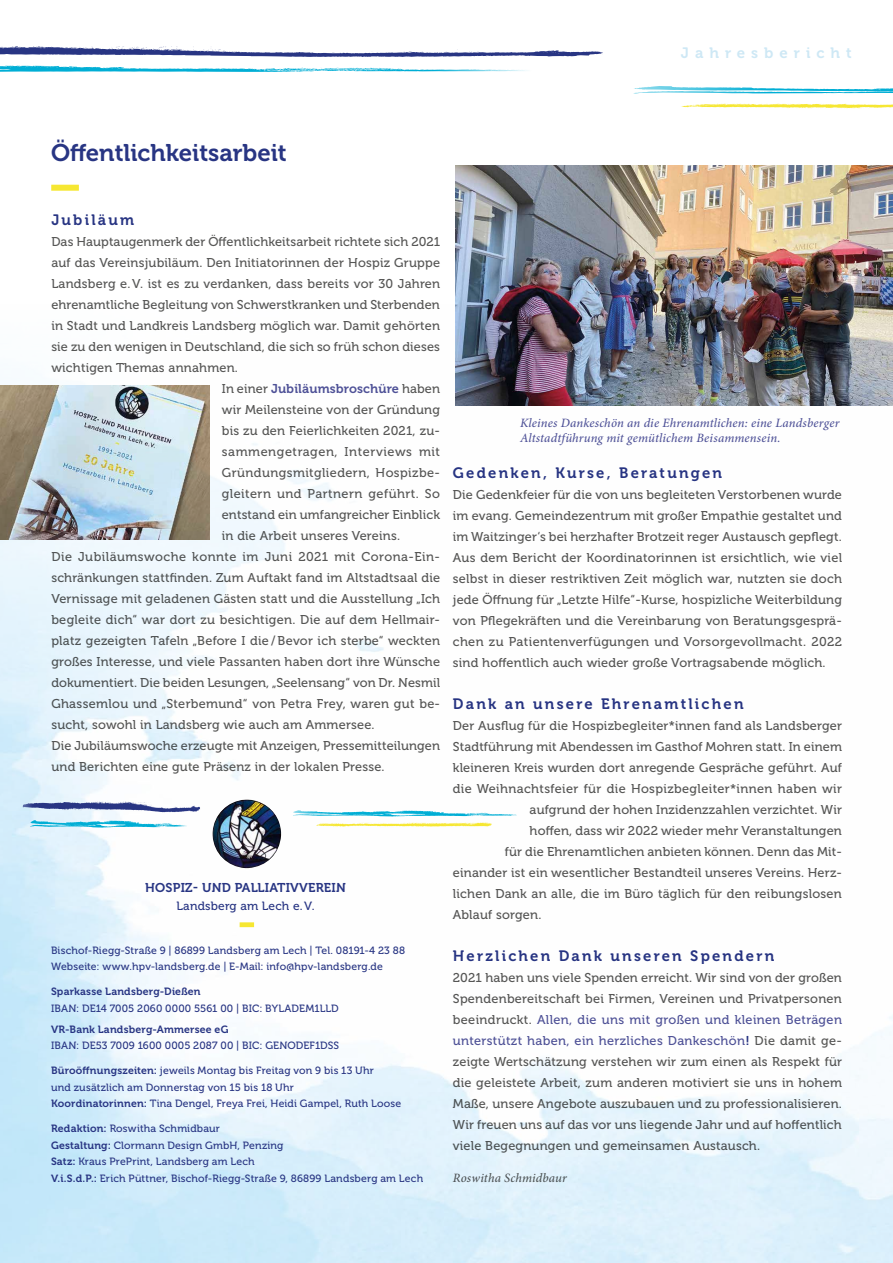
<style>
.page{position:relative;width:893px;height:1263px;background:#fff}
.page>*{position:absolute;margin:0;border:0;box-sizing:border-box;transform-origin:0 0}
.t1{font:24px "Museo 700";color:#283583}
._02-Titel_2{font:15px "Museo 700";letter-spacing:.15em;color:#283583}
.t2{font:15px "Museo 700";letter-spacing:.4em;color:#cee8f5}
._04-Text_ohne_Einzug{font:12.75px/21px "Museo 500";letter-spacing:.015em;color:#575756;text-align:justify}
._06-Bildunterschrift{font:italic 500 12.75px/15px "Minion Pro";letter-spacing:.01em;color:#505398}
.t3{font:12.75px "Museo 700";letter-spacing:.015em;color:#283583}
._05-Autor_kursiv{font:italic 500 12.75px "Minion Pro";letter-spacing:.01em;color:#575756}
.t4{font:12px "Museo 500";letter-spacing:.015em;color:#283583}
.t5{font:10.5px/16.5px "Museo 500";letter-spacing:.015em;color:#283583}
.t6{font:10.5px "Museo 700";letter-spacing:.015em;color:#283583}
.s1{font-family:"Museo 700";color:#505398}
.s2{font-family:"Museo 700"}
.s3{color:#505398}
.s4{font-family:"Museo 700";color:#283583}
</style>
<div class="page">
<img style="left:456px;top:166px;width:437px;height:49px">
<img style="left:0;top:215px;width:893px;height:1048px">
<div style="left:51px;top:185px;width:28px;height:6px;background:#f6e732"></div>
<svg style="left:293px;top:810px;width:224px;height:17px"></svg>
<svg style="left:23px;top:801px;width:177px;height:11px"></svg>
<svg style="left:30px;top:820px;width:161px;height:8px"></svg>
<div style="left:240px;top:922px;width:14px;height:5px;background:#f6e732"></div>
<img style="left:213px;top:799px;width:68px;height:69px">
<svg style="left:0;top:46px;width:603px;height:11px"></svg>
<svg style="left:633px;top:86px;width:260px;height:8px"></svg>
<svg style="left:681px;top:103px;width:212px;height:6px"></svg>
<svg style="left:0;top:65px;width:527px;height:7px"></svg>
<p class="t2" style="left:681px;top:45px;width:172px">Jahresbericht</p>
<h1 class="t1" style="left:51px;top:140px;width:237px">Öffentlichkeitsarbeit</h1>
<p class="_02-Titel_2" style="left:51px;top:211px;width:84px">Jubiläum</p>
<p class="_04-Text_ohne_Einzug" style="left:51px;top:231px;width:390px">Das Hauptaugenmerk der Öffentlichkeitsarbeit richtete sich 2021 auf das Vereinsjubiläum. Den Initiatorinnen der Hospiz Gruppe Landsberg e.V. ist es zu verdanken, dass bereits vor 30 Jahren ehrenamtliche Begleitung von Schwerstkranken und Sterbenden in Stadt und Landkreis Landsberg möglich war. Damit gehörten sie zu den wenigen in Deutschland, die sich so früh schon dieses wichtigen Themas annahmen.</p>
<p class="_04-Text_ohne_Einzug" style="left:222px;top:378px;width:220px">In einer <span class="s1">Jubiläumsbroschüre</span> haben wir Meilensteine von der Gründung bis zu den Feierlichkeiten 2021, zu&shy;sammengetragen, Interviews mit Gründungsmitgliedern, Hospizbe&shy;gleitern und Partnern geführt. So entstand ein umfangreicher Einblick in die Arbeit unseres Vereins.</p>
<p class="_04-Text_ohne_Einzug" style="left:51px;top:546px;width:390px">Die Jubiläumswoche konnte im Juni 2021 mit Corona-Ein&shy;schränkungen stattfinden. Zum Auftakt fand im Altstadtsaal die Vernissage mit geladenen Gästen statt und die Ausstellung „Ich begleite dich“ war dort zu besichtigen. Die auf dem Hellmair&shy;platz gezeigten Tafeln „Before I die / Bevor ich sterbe“ weckten großes Interesse, und viele Passanten haben dort ihre Wünsche dokumentiert. Die beiden Lesungen, „Seelensang“ von Dr. Nesmil Ghassemlou und „Sterbemund“ von Petra Frey, waren gut be&shy;sucht, sowohl in Landsberg wie auch am Ammersee.</p>
<p class="_04-Text_ohne_Einzug" style="left:51px;top:735px;width:390px">Die Jubiläumswoche erzeugte mit Anzeigen, Pressemitteilungen und Berichten eine gute Präsenz in der lokalen Presse.</p>
<p class="t3" style="left:145px;top:880px;width:202px">HOSPIZ- UND PALLIATIVVEREIN</p>
<p class="t4" style="left:177px;top:899px;width:139px">Landsberg am Lech e.V.</p>
<p class="t5" style="left:51px;top:942px;width:356px">Bischof-Riegg-Straße 9 | 86899 Landsberg am Lech | Tel. 08191-4 23 88<br>Webseite: www.hpv-landsberg.de | E-Mail: info@hpv-landsberg.de</p>
<p class="t6" style="left:51px;top:986px;width:151px">Sparkasse Landsberg-Dießen</p>
<p class="t5" style="left:51px;top:1000px;width:289px">IBAN: DE14 7005 2060 0000 5561 00 | BIC: BYLADEM1LLD</p>
<p class="t6" style="left:51px;top:1023px;width:179px">VR-Bank Landsberg-Ammersee eG</p>
<p class="t5" style="left:51px;top:1037px;width:290px">IBAN: DE53 7009 1600 0005 2087 00 | BIC: GENODEF1DSS</p>
<p class="t5" style="left:51px;top:1062px;width:352px"><span class="s2">Büroöffnungszeiten:</span> jeweils Montag bis Freitag von 9 bis 13 Uhr<br>und zusätzlich am Donnerstag von 15 bis 18 Uhr<br><span class="s2">Koordinatorinnen:</span> Tina Dengel, Freya Frei, Heidi Gampel, Ruth Loose</p>
<p class="t5" style="left:51px;top:1120px;width:374px"><span class="s2">Redaktion:</span> Roswitha Schmidbaur<br><span class="s2">Gestaltung:</span> Clormann Design GmbH, Penzing<br><span class="s2">Satz:</span> Kraus PrePrint, Landsberg am Lech<br><span class="s2">V.i.S.d.P.:</span> Erich Püttner, Bischof-Riegg-Straße 9, 86899 Landsberg am Lech</p>
<p class="_06-Bildunterschrift" style="left:520px;top:415px;width:321px">Kleines Dankeschön an die Ehrenamtlichen: eine Landsberger<br>Altstadtführung mit gemütlichem Beisammensein.</p>
<p class="_02-Titel_2" style="left:453px;top:464px;width:271px">Gedenken, Kurse, Beratungen</p>
<p class="_04-Text_ohne_Einzug" style="left:453px;top:484px;width:391px">Die Gedenkfeier für die von uns begleiteten Verstorbenen wurde im evang. Gemeindezentrum mit großer Empathie gestaltet und im Waitzinger‘s bei herzhafter Brotzeit reger Austausch gepflegt.</p>
<p class="_04-Text_ohne_Einzug" style="left:453px;top:547px;width:391px">Aus dem Bericht der Koordinatorinnen ist ersichtlich, wie viel selbst in dieser restriktiven Zeit möglich war, nutzten sie doch jede Öffnung für „Letzte Hilfe“-Kurse, hospizliche Weiterbildung von Pflegekräften und die Vereinbarung von Beratungsgesprä&shy;chen zu Patientenverfügungen und Vorsorgevollmacht. 2022 sind hoffentlich auch wieder große Vortragsabende möglich.</p>
<p class="_02-Titel_2" style="left:453px;top:695px;width:292px">Dank an unsere Ehrenamtlichen</p>
<p class="_04-Text_ohne_Einzug" style="left:453px;top:715px;width:391px">Der Ausflug für die Hospizbegleiter*innen fand als Landsberger</p>
<p class="_04-Text_ohne_Einzug" style="left:453px;top:736px;width:391px">Stadtführung mit Abendessen im Gasthof Mohren statt. In einem</p>
<p class="_04-Text_ohne_Einzug" style="left:453px;top:757px;width:391px">kleineren Kreis wurden dort anregende Gespräche geführt. Auf</p>
<p class="_04-Text_ohne_Einzug" style="left:453px;top:778px;width:391px">die Weihnachtsfeier für die Hospizbegleiter*innen haben wir</p>
<p class="_04-Text_ohne_Einzug" style="left:530px;top:799px;width:314px">aufgrund der hohen Inzidenzzahlen verzichtet. Wir</p>
<p class="_04-Text_ohne_Einzug" style="left:530px;top:820px;width:314px">hoffen, dass wir 2022 wieder mehr Veranstaltungen</p>
<p class="_04-Text_ohne_Einzug" style="left:505px;top:841px;width:339px">für die Ehrenamtlichen anbieten können. Denn das Mit-</p>
<p class="_04-Text_ohne_Einzug" style="left:453px;top:862px;width:391px">einander ist ein wesentlicher Bestandteil unseres Vereins. Herz-</p>
<p class="_04-Text_ohne_Einzug" style="left:453px;top:883px;width:391px">lichen Dank an alle, die im Büro täglich für den reibungslosen</p>
<p class="_04-Text_ohne_Einzug" style="left:453px;top:904px;width:90px">Ablauf sorgen.</p>
<p class="_02-Titel_2" style="left:453px;top:947px;width:323px">Herzlichen Dank unseren Spendern</p>
<p class="_04-Text_ohne_Einzug" style="left:453px;top:967px;width:391px">2021 haben uns viele Spenden erreicht. Wir sind von der großen Spendenbereitschaft bei Firmen, Vereinen und Privatpersonen beeindruckt. <span class="s3">Allen, die uns mit großen und kleinen Beträgen unterstützt haben, ein herzliches Dankeschön</span><span class="s4">!</span> Die damit ge&shy;zeigte Wertschätzung verstehen wir zum einen als Respekt für die geleistete Arbeit, zum anderen motiviert sie uns in hohem Maße, unsere Angebote auszubauen und zu professionalisieren.</p>
<p class="_04-Text_ohne_Einzug" style="left:453px;top:1114px;width:390px">Wir freuen uns auf das vor uns liegende Jahr und auf hoffentlich viele Begegnungen und gemeinsamen Austausch.</p>
<p class="_05-Autor_kursiv" style="left:453px;top:1169px;width:115px">Roswitha Schmidbaur</p>
</div>
